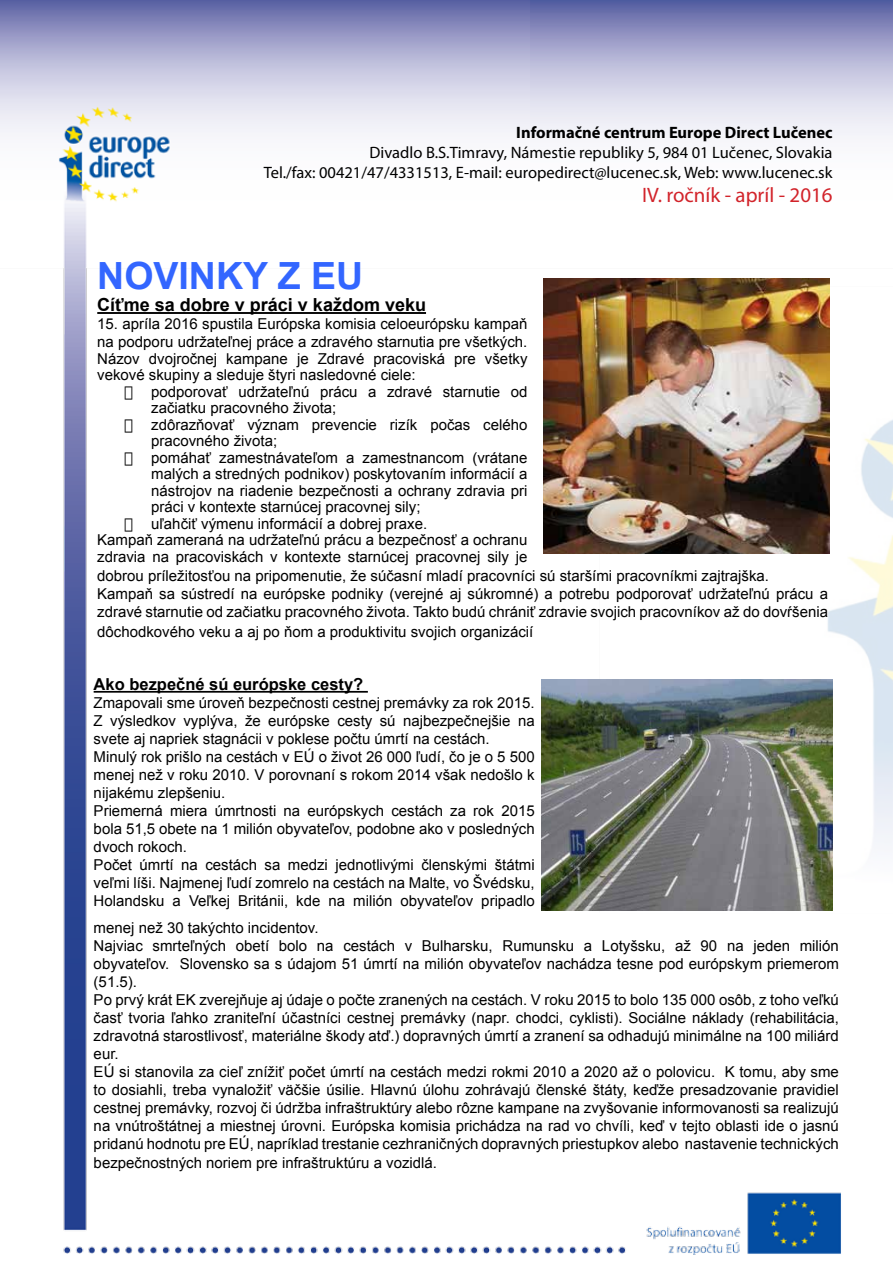
<style>
.page{position:relative;width:893px;height:1263px;background:#fff}
.page>*{position:absolute;margin:0;border:0;box-sizing:border-box;transform-origin:0 0}
.t1{font:700 37.5px "Arial";color:#36f}
.t2{font:20.85px "Myriad Pro";color:#d2232a}
.t3{font:700 18px "Arial";color:#000}
.t4{font:16.5px/19.8px "Myriad Pro";color:#000;text-align:right}
.t5{font:700 16.5px "Myriad Pro";color:#000}
.t6{font:700 16.5px "Arial";color:#000}
.t7{font:15px/18px "Arial";color:#000}
</style>
<div class="page">
<img style="left:0;top:0;width:893px;height:1254px">
<hr style="left:97px;top:312px;width:329px;height:2px;background:#000">
<img style="left:544px;top:278px;width:286px;height:276px">
<hr style="left:94px;top:691px;width:274px;height:2px;background:#000">
<img style="left:541px;top:679px;width:292px;height:231px">
<p class="t5" style="left:516px;top:122px;width:318px">Informačné centrum Europe Direct Lučenec</p>
<p class="t4" style="left:264px;top:142px;width:570px">Divadlo B.S.Timravy, Námestie republiky 5, 984 01 Lučenec, Slovakia<br>Tel./fax: 00421/47/4331513, E-mail: europedirect@lucenec.sk, Web: www.lucenec.sk</p>
<h2 class="t2" style="left:642px;top:182px;width:192px">IV. ročník - apríl - 2016</h2>
<h1 class="t1" style="left:97px;top:252px;width:81px">NOVINKY</h1>
<h1 class="t1" style="left:278px;top:252px;width:81px">Z EU</h1>
<p class="t3" style="left:97px;top:293px;width:330px">Cíťme sa dobre v práci v každom veku</p>
<p class="t7" style="left:97px;top:315px;width:432px">15. apríla 2016 spustila Európska komisia celoeurópsku kampaň na podporu udržateľnej práce a zdravého starnutia pre všetkých.</p>
<p class="t7" style="left:97px;top:350px;width:432px;line-height:16.5px">Názov dvojročnej kampane je Zdravé pracoviská pre všetky vekové skupiny a sleduje štyri nasledovné ciele:</p>
<p class="t7" style="left:151px;top:383px;width:378px;line-height:16.5px;text-indent:-27px">• podporovať udržateľnú prácu a zdravé starnutie od začiatku pracovného života;</p>
<p class="t7" style="left:151px;top:416px;width:378px;line-height:16.5px;text-indent:-27px">• zdôrazňovať význam prevencie rizík počas celého pracovného života;</p>
<p class="t7" style="left:151px;top:449px;width:378px;line-height:16.5px;text-align:justify;text-indent:-27px">• pomáhať zamestnávateľom a zamestnancom (vrátane malých a stredných podnikov) poskytovaním informácií a nástrojov na riadenie bezpečnosti a ochrany zdravia pri práci v kontexte starnúcej pracovnej sily;</p>
<p class="t7" style="left:97px;top:515px;width:432px;line-height:16.5px;text-indent:27px">• uľahčiť výmenu informácií a dobrej praxe.<br>Kampaň zameraná na udržateľnú prácu a bezpečnosť a ochranu zdravia na pracoviskách v kontexte starnúcej pracovnej sily je</p>
<p class="t7" style="left:97px;top:567px;width:732px">dobrou príležitosťou na pripomenutie, že súčasní mladí pracovníci sú staršími pracovníkmi zajtrajška.<br>Kampaň sa sústredí na európske podniky (verejné aj súkromné) a potrebu podporovať udržateľnú prácu a zdravé starnutie od začiatku pracovného života. Takto budú chrániť zdravie svojich pracovníkov až do dovŕšenia</p>
<p class="t7" style="left:97px;top:623px;width:438px">dôchodkového veku a aj po ňom a produktivitu svojich organizácií</p>
<p class="t6" style="left:94px;top:673px;width:271px">Ako bezpečné sú európske cesty?</p>
<p class="t7" style="left:94px;top:694px;width:442px">Zmapovali sme úroveň bezpečnosti cestnej premávky za rok 2015.<br>Z výsledkov vyplýva, že európske cesty sú najbezpečnejšie na svete aj napriek stagnácii v poklese počtu úmrtí na cestách.<br>Minulý rok prišlo na cestách v EÚ o život 26 000 ľudí, čo je o 5 500 menej než v roku 2010. V porovnaní s rokom 2014 však nedošlo k nijakému zlepšeniu.<br>Priemerná miera úmrtnosti na európskych cestách za rok 2015 bola 51,5 obete na 1 milión obyvateľov, podobne ako v posledných dvoch rokoch.<br>Počet úmrtí na cestách sa medzi jednotlivými členskými štátmi veľmi líši. Najmenej ľudí zomrelo na cestách na Malte, vo Švédsku, Holandsku a Veľkej Británii, kde na milión obyvateľov pripadlo</p>
<p class="t7" style="left:94px;top:918px;width:747px">menej než 30 takýchto incidentov.<br>Najviac smrteľných obetí bolo na cestách v Bulharsku, Rumunsku a Lotyšsku, až 90 na jeden milión obyvateľov. Slovensko sa s údajom 51 úmrtí na milión obyvateľov nachádza tesne pod európskym priemerom (51.5).<br>Po prvý krát EK zverejňuje aj údaje o počte zranených na cestách. V roku 2015 to bolo 135 000 osôb, z toho veľkú časť tvoria ľahko zraniteľní účastníci cestnej premávky (napr. chodci, cyklisti). Sociálne náklady (rehabilitácia, zdravotná starostlivosť, materiálne škody atď.) dopravných úmrtí a zranení sa odhadujú minimálne na 100 miliárd eur.<br>EÚ si stanovila za cieľ znížiť počet úmrtí na cestách medzi rokmi 2010 a 2020 až o polovicu. K tomu, aby sme to dosiahli, treba vynaložiť väčšie úsilie. Hlavnú úlohu zohrávajú členské štáty, keďže presadzovanie pravidiel cestnej premávky, rozvoj či údržba infraštruktúry alebo rôzne kampane na zvyšovanie informovanosti sa realizujú na vnútroštátnej a miestnej úrovni. Európska komisia prichádza na rad vo chvíli, keď v tejto oblasti ide o jasnú pridanú hodnotu pre EÚ, napríklad trestanie cezhraničných dopravných priestupkov alebo nastavenie technických</p>
<p class="t7" style="left:94px;top:1154px;width:345px">bezpečnostných noriem pre infraštruktúru a vozidlá.</p>
</div>
